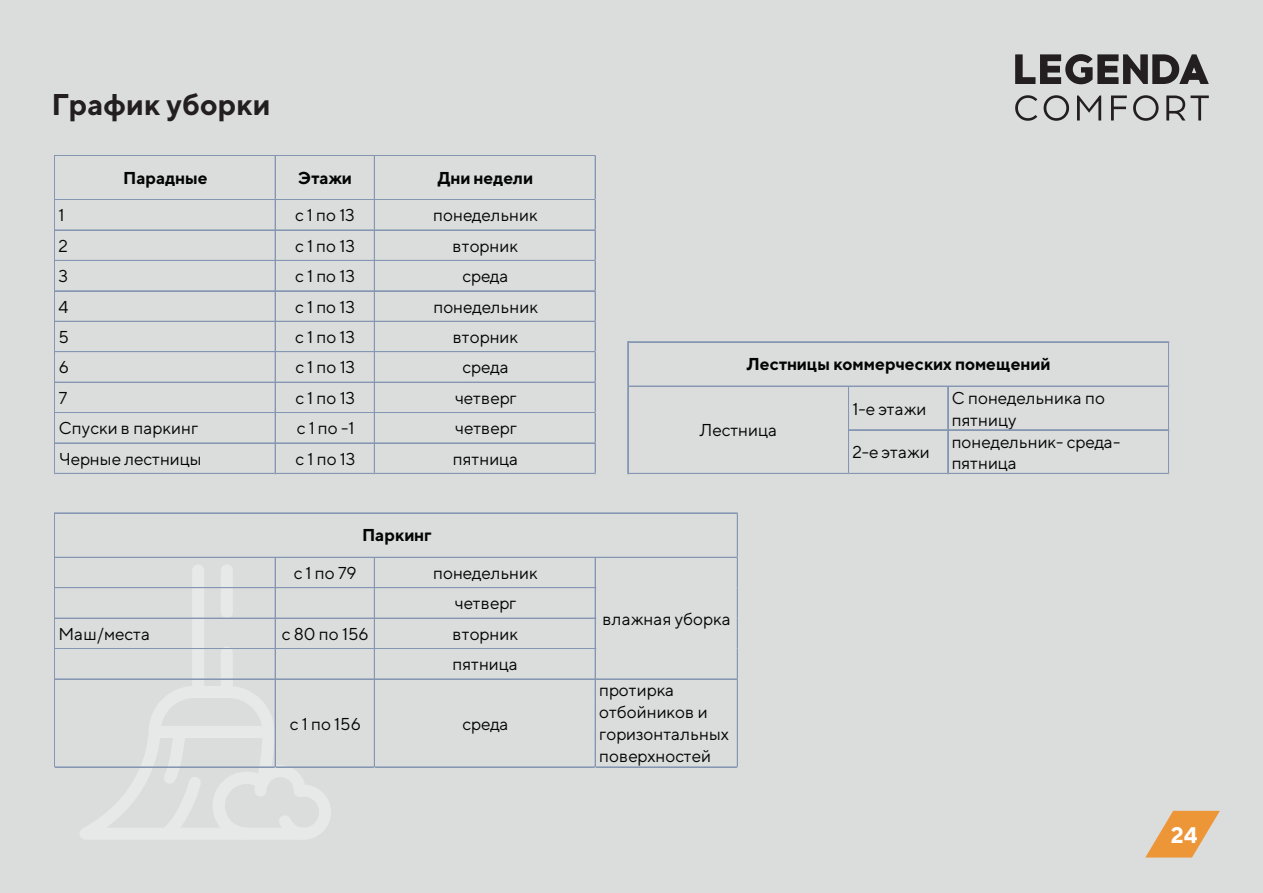
<style>
.page{position:relative;width:1263px;height:893px;background:#dbdddd}
.page>*{position:absolute;margin:0;border:0;box-sizing:border-box;transform-origin:0 0}
.t1{font:700 30px "TT Norms";color:#231f20}
.t2{font:700 22.5px "TT Norms";color:#fff}
.t3{font:17.25px/21.9px "TT Norms";color:#030505}
.t4{font:700 17.25px "TT Norms";color:#030505}
.t5{font:17.25px "TT Norms";letter-spacing:.09em;color:#030505}
</style>
<div class="page">
<svg style="left:1145px;top:811px;width:75px;height:46px"></svg>
<svg style="left:1015px;top:54px;width:194px;height:30px"></svg>
<svg style="left:1015px;top:95px;width:22px;height:26px"></svg>
<svg style="left:1043px;top:95px;width:26px;height:26px"></svg>
<svg style="left:1077px;top:96px;width:24px;height:25px"></svg>
<svg style="left:1111px;top:96px;width:16px;height:25px"></svg>
<svg style="left:1133px;top:95px;width:25px;height:26px"></svg>
<svg style="left:1166px;top:96px;width:43px;height:25px"></svg>
<hr style="left:55px;top:155px;width:541px;height:1px;background:#8496b1">
<hr style="left:55px;top:199px;width:541px;height:1px;background:#8496b1">
<hr style="left:55px;top:230px;width:541px;height:1px;background:#8496b1">
<hr style="left:55px;top:260px;width:541px;height:1px;background:#8496b1">
<hr style="left:55px;top:291px;width:541px;height:1px;background:#8496b1">
<hr style="left:55px;top:321px;width:541px;height:1px;background:#8496b1">
<hr style="left:55px;top:351px;width:541px;height:1px;background:#8496b1">
<hr style="left:55px;top:352px;width:541px;height:1px;background:#8496b1">
<hr style="left:55px;top:382px;width:541px;height:1px;background:#8496b1">
<hr style="left:55px;top:412px;width:541px;height:1px;background:#8496b1">
<hr style="left:55px;top:443px;width:541px;height:1px;background:#8496b1">
<hr style="left:54px;top:155px;width:1px;height:319px;background:#8496b1">
<hr style="left:275px;top:156px;width:1px;height:318px;background:#8496b1">
<hr style="left:374px;top:156px;width:1px;height:318px;background:#8496b1">
<hr style="left:55px;top:473px;width:541px;height:1px;background:#8496b1">
<hr style="left:595px;top:156px;width:1px;height:318px;background:#8496b1">
<hr style="left:55px;top:513px;width:683px;height:1px;background:#8496b1">
<hr style="left:55px;top:557px;width:683px;height:1px;background:#8496b1">
<hr style="left:55px;top:587px;width:541px;height:1px;background:#8496b1">
<hr style="left:55px;top:588px;width:541px;height:1px;background:#8496b1">
<hr style="left:55px;top:618px;width:541px;height:1px;background:#8496b1">
<hr style="left:55px;top:648px;width:541px;height:1px;background:#8496b1">
<hr style="left:55px;top:679px;width:683px;height:1px;background:#8496b1">
<hr style="left:54px;top:513px;width:1px;height:255px;background:#8496b1">
<hr style="left:275px;top:558px;width:1px;height:210px;background:#8496b1">
<hr style="left:374px;top:558px;width:1px;height:210px;background:#8496b1">
<hr style="left:595px;top:558px;width:1px;height:210px;background:#8496b1">
<hr style="left:55px;top:767px;width:683px;height:1px;background:#8496b1">
<hr style="left:737px;top:514px;width:1px;height:254px;background:#8496b1">
<svg style="left:79px;top:564px;width:252px;height:276px"></svg>
<hr style="left:628px;top:342px;width:541px;height:1px;background:#8496b1">
<hr style="left:628px;top:386px;width:541px;height:1px;background:#8496b1">
<hr style="left:849px;top:429px;width:320px;height:1px;background:#8496b1">
<hr style="left:849px;top:430px;width:320px;height:1px;background:#8496b1">
<hr style="left:628px;top:342px;width:1px;height:132px;background:#8496b1">
<hr style="left:848px;top:387px;width:1px;height:87px;background:#8496b1">
<hr style="left:947px;top:387px;width:1px;height:87px;background:#8496b1">
<hr style="left:948px;top:387px;width:1px;height:87px;background:#8496b1">
<hr style="left:628px;top:473px;width:541px;height:1px;background:#8496b1">
<hr style="left:1168px;top:342px;width:1px;height:132px;background:#8496b1">
<h1 class="t1" style="left:52px;top:85px;width:220px">График уборки</h1>
<p class="t4" style="left:123px;top:167px;width:86px">Парадные</p>
<p class="t4" style="left:298px;top:167px;width:55px">Этажи</p>
<p class="t4" style="left:438px;top:167px;width:97px">Дни недели</p>
<p class="t3" style="left:58px;top:204px;width:8px">1</p>
<p class="t3" style="left:295px;top:204px;width:61px">с1по13</p>
<p class="t3" style="left:433px;top:204px;width:106px">понедельник</p>
<p class="t3" style="left:58px;top:234px;width:11px">2</p>
<p class="t3" style="left:295px;top:234px;width:61px">с1по13</p>
<p class="t3" style="left:452px;top:234px;width:67px">вторник</p>
<p class="t3" style="left:58px;top:265px;width:11px">3</p>
<p class="t3" style="left:295px;top:265px;width:61px">с1по13</p>
<p class="t3" style="left:462px;top:265px;width:48px">среда</p>
<p class="t3" style="left:59px;top:295px;width:12px">4</p>
<p class="t3" style="left:295px;top:295px;width:61px">с1по13</p>
<p class="t3" style="left:433px;top:295px;width:106px">понедельник</p>
<p class="t3" style="left:59px;top:326px;width:12px">5</p>
<p class="t3" style="left:295px;top:326px;width:61px">с1по13</p>
<p class="t3" style="left:453px;top:326px;width:67px">вторник</p>
<p class="t3" style="left:59px;top:356px;width:12px">6</p>
<p class="t3" style="left:295px;top:356px;width:61px">с1по13</p>
<p class="t3" style="left:463px;top:356px;width:48px">среда</p>
<p class="t3" style="left:59px;top:387px;width:10px">7</p>
<p class="t3" style="left:295px;top:387px;width:61px">с1по13</p>
<p class="t3" style="left:455px;top:387px;width:63px">четверг</p>
<p class="t3" style="left:59px;top:417px;width:141px">Спуски в паркинг</p>
<p class="t3" style="left:297px;top:417px;width:59px">с1по-1</p>
<p class="t3" style="left:455px;top:417px;width:63px">четверг</p>
<p class="t3" style="left:59px;top:447px;width:144px">Черные лестницы</p>
<p class="t3" style="left:296px;top:447px;width:61px">с1по13</p>
<p class="t3" style="left:453px;top:447px;width:67px">пятница</p>
<p class="t4" style="left:362px;top:524px;width:71px">Паркинг</p>
<p class="t3" style="left:294px;top:562px;width:65px">с1по79</p>
<p class="t3" style="left:433px;top:557px;width:106px;line-height:30.5px;text-align:center">понедельник четверг</p>
<p class="t3" style="left:58px;top:622px;width:93px">Маш/места</p>
<p class="t3" style="left:282px;top:622px;width:88px">с 80 по 156</p>
<p class="t3" style="left:452px;top:618px;width:67px;line-height:30.5px">вторник пятница</p>
<p class="t5" style="left:290px;top:713px;width:73px">с1по156</p>
<p class="t3" style="left:463px;top:712px;width:48px">среда</p>
<p class="t4" style="left:747px;top:353px;width:305px">Лестницы коммерческих помещений</p>
<p class="t3" style="left:700px;top:419px;width:79px">Лестница</p>
<p class="t3" style="left:852px;top:397px;width:76px">1-е этажи</p>
<p class="t3" style="left:952px;top:387px;width:155px">С понедельника по пятницу</p>
<p class="t3" style="left:852px;top:441px;width:79px">2-е этажи</p>
<p class="t3" style="left:952px;top:430px;width:170px">понедельник- среда&shy;пятница</p>
<p class="t3" style="left:603px;top:607px;width:129px">влажная уборка</p>
<p class="t3" style="left:599px;top:679px;width:132px">протирка отбойников и горизонтальных поверхностей</p>
<h2 class="t2" style="left:1171px;top:821px;width:28px">24</h2>
</div>
